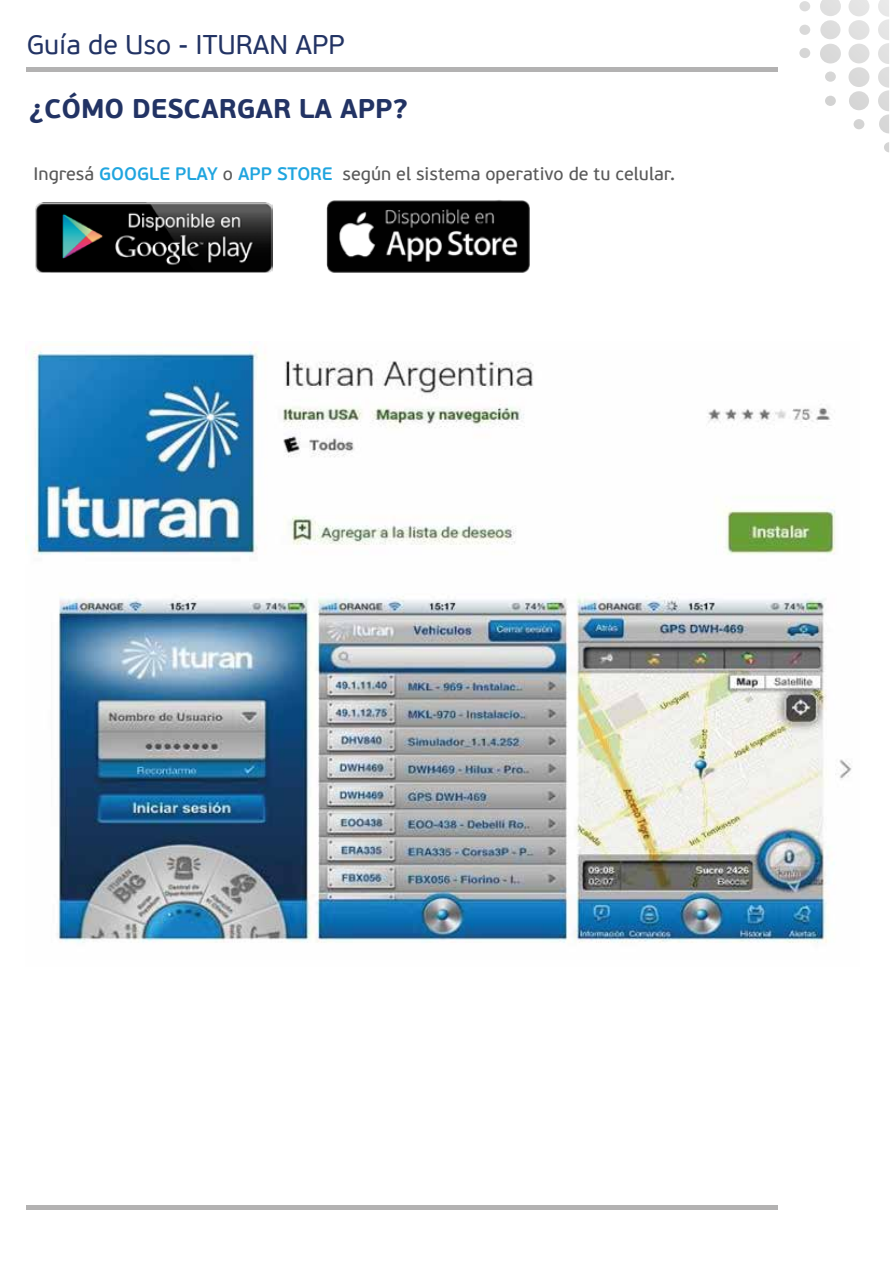
<style>
.page{position:relative;width:893px;height:1263px;background:#fff}
.page>*{position:absolute;margin:0;border:0;box-sizing:border-box;transform-origin:0 0}
.t1{font:700 27px "PF Beau Sans Pro";color:#223364}
.t2{font:27px "PF Beau Sans Pro";color:#223364}
.t3{font:18px "PF Beau Sans Pro Bbook";color:#5a5a5a}
.s1{font-family:"PF Beau Sans Pro";font-weight:600;color:#20a5df}
</style>
<div class="page">
<svg style="left:799px;top:0;width:90px;height:152px"></svg>
<hr style="left:27px;top:68px;width:751px;height:4px;background:#b3b2b2">
<hr style="left:27px;top:1206px;width:751px;height:4px;background:#b3b2b2">
<img style="left:26px;top:341px;width:826px;height:602px">
<img style="left:35px;top:202px;width:237px;height:70px">
<img style="left:326px;top:200px;width:204px;height:73px">
<h1 class="t2" style="left:27px;top:29px;width:320px">Guía de Uso - ITURAN APP</h1>
<h1 class="t1" style="left:29px;top:92px;width:381px">¿CÓMO DESCARGAR LA APP?</h1>
<p class="t3" style="left:34px;top:163px;width:643px">Ingresá <span class="s1">GOOGLE PLAY</span> o <span class="s1">APP STORE</span> según el sistema operativo de tu celular.</p>
</div>
